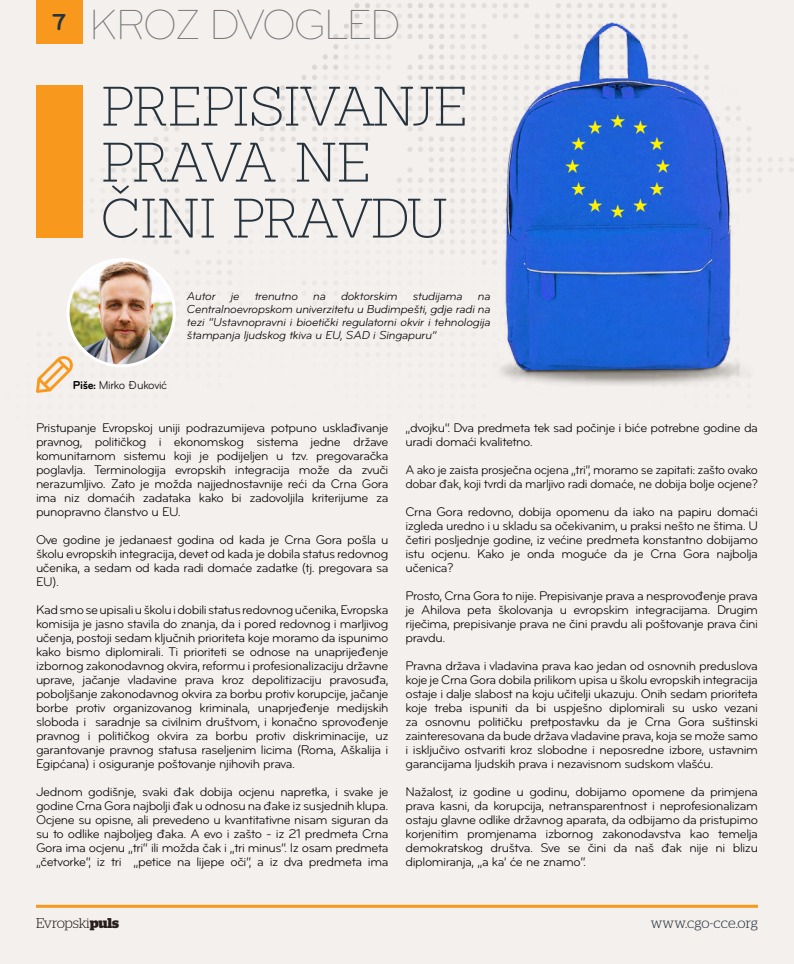
<style>
.page{position:relative;width:794px;height:964px;background:#f4f0ee}
.page>*{position:absolute;margin:0;border:0;box-sizing:border-box;transform-origin:0 0}
.t1{font:200 54.1px/56px "Sanchez";letter-spacing:-.085em;color:#26333d}
.t2{font:300 43.6px "Bryant Pro";letter-spacing:-.06em;color:#77787b}
.t3{font:700 24px "Bryant Pro";color:#26333d}
.t4{font:300 14.2px "Stag";color:#26333d}
.t5{font:300 14.2px "Stag";letter-spacing:-.015em;color:#281e1e}
.t6{font:13px/14px "Bryant Pro";letter-spacing:-.03em;color:#000;text-align:justify}
.t7{font:italic 12px/13px "Bryant Pro";letter-spacing:-.02em;color:#000;text-align:justify}
.t8{font:12px "Bryant Pro";letter-spacing:-.03em;color:#000;scale:.96 1}
.s1{font-weight:700}
</style>
<div class="page">
<svg style="left:630px;top:3px;width:15px;height:14px"></svg>
<svg style="left:651px;top:3px;width:26px;height:14px"></svg>
<svg style="left:407px;top:147px;width:5px;height:5px"></svg>
<svg style="left:206px;top:96px;width:6px;height:5px"></svg>
<svg style="left:164px;top:291px;width:8px;height:55px"></svg>
<svg style="left:577px;top:3px;width:15px;height:14px"></svg>
<svg style="left:598px;top:3px;width:26px;height:14px"></svg>
<svg style="left:153px;top:209px;width:5px;height:35px"></svg>
<svg style="left:503px;top:3px;width:15px;height:14px"></svg>
<svg style="left:291px;top:34px;width:47px;height:97px"></svg>
<svg style="left:259px;top:85px;width:26px;height:46px"></svg>
<svg style="left:259px;top:137px;width:26px;height:15px"></svg>
<svg style="left:397px;top:3px;width:15px;height:36px"></svg>
<svg style="left:397px;top:65px;width:15px;height:66px"></svg>
<svg style="left:418px;top:3px;width:26px;height:128px"></svg>
<svg style="left:450px;top:3px;width:15px;height:14px"></svg>
<svg style="left:471px;top:3px;width:26px;height:14px"></svg>
<svg style="left:418px;top:137px;width:14px;height:117px"></svg>
<svg style="left:397px;top:167px;width:15px;height:16px"></svg>
<svg style="left:344px;top:3px;width:47px;height:97px"></svg>
<svg style="left:291px;top:137px;width:26px;height:66px"></svg>
<svg style="left:270px;top:178px;width:15px;height:25px"></svg>
<svg style="left:217px;top:260px;width:15px;height:25px"></svg>
<svg style="left:153px;top:270px;width:5px;height:5px"></svg>
<svg style="left:134px;top:351px;width:24px;height:15px"></svg>
<svg style="left:164px;top:126px;width:15px;height:5px"></svg>
<svg style="left:185px;top:147px;width:5px;height:5px"></svg>
<svg style="left:153px;top:137px;width:5px;height:15px"></svg>
<svg style="left:153px;top:168px;width:5px;height:4px"></svg>
<svg style="left:153px;top:116px;width:5px;height:5px"></svg>
<svg style="left:185px;top:198px;width:16px;height:36px"></svg>
<svg style="left:185px;top:250px;width:26px;height:15px"></svg>
<svg style="left:164px;top:137px;width:15px;height:117px"></svg>
<svg style="left:82px;top:167px;width:1px;height:47px"></svg>
<svg style="left:132px;top:167px;width:5px;height:16px"></svg>
<svg style="left:111px;top:167px;width:15px;height:16px"></svg>
<svg style="left:524px;top:3px;width:47px;height:14px"></svg>
<hr style="left:36px;top:905px;width:722px;height:3px;background:#f8991d">
<div style="left:36px;top:85px;width:46px;height:153px;background:#f8991d"></div>
<img style="left:432px;top:17px;width:362px;height:369px">
<img style="left:68px;top:260px;width:106px;height:106px;border-radius:53px">
<div style="left:67px;top:258px;width:109px;height:109px;border:3px solid #fff;border-radius:50%"></div>
<svg style="left:36px;top:332px;width:69px;height:61px"></svg>
<div style="left:36px;top:0;width:46px;height:44px;background:#f8991d"></div>
<h3 class="t3" style="left:52px;top:9px;width:15px">7</h3>
<h2 class="t2" style="left:89px;top:2px;width:313px">KROZ DVOGLED</h2>
<h1 class="t1" style="left:100px;top:79px;width:369px">PREPISIVANJE<br>PRAVA NE<br>ČINI PRAVDU</h1>
<p class="t8" style="left:73px;top:379px;width:100px"><span class="s1">Piše:</span> Mirko Đuković</p>
<p class="t7" style="left:187px;top:290px;width:30px">Autor</p>
<p class="t7" style="left:231px;top:290px;width:10px">je</p>
<p class="t7" style="left:255px;top:290px;width:45px">trenutno</p>
<p class="t7" style="left:313px;top:290px;width:14px">na</p>
<p class="t7" style="left:341px;top:290px;width:58px">doktorskim</p>
<p class="t7" style="left:413px;top:290px;width:51px">studijama</p>
<p class="t7" style="left:187px;top:290px;width:305px;text-indent:291px">na Centralnoevropskom univerzitetu u Budimpešti, gdje radi na tezi “Ustavnopravni i bioetički regulatorni okvir i tehnologija štampanja ljudskog tkiva u EU, SAD i Singapuru”</p>
<p class="t6" style="left:36px;top:421px;width:354px">Pristupanje Evropskoj uniji podrazumijeva potpuno usklađivanje pravnog, političkog i ekonomskog sistema jedne države komunitarnom sistemu koji je podijeljen u tzv. pregovaračka poglavlja. Terminologija evropskih integracija može da zvuči nerazumljivo. Zato je možda najjednostavnije reći da Crna Gora ima niz domaćih zadataka kako bi zadovoljila kriterijume za punopravno članstvo u EU.</p>
<p class="t6" style="left:36px;top:533px;width:354px">Ove godine je jedanaest godina od kada je Crna Gora pošla u školu evropskih integracija, devet od kada je dobila status redovnog učenika, a sedam od kada radi domaće zadatke (tj. pregovara sa EU).</p>
<p class="t6" style="left:36px;top:603px;width:354px">Kad smo se upisali u školu i dobili status redovnog učenika, Evropska komisija je jasno stavila do znanja, da i pored redovnog i marljivog učenja, postoji sedam ključnih prioriteta koje moramo da ispunimo kako bismo diplomirali. Ti prioriteti se odnose na unaprijeđenje izbornog zakonodavnog okvira, reformu i profesionalizaciju državne uprave, jačanje vladavine prava kroz depolitizaciju pravosuđa, poboljšanje zakonodavnog okvira za borbu protiv korupcije, jačanje borbe protiv organizovanog kriminala, unaprjeđenje medijskih sloboda i saradnje sa civilnim društvom, i konačno sprovođenje pravnog i političkog okvira za borbu protiv diskriminacije, uz garantovanje pravnog statusa raseljenim licima (Roma, Aškalija i Egipćana) i osiguranje poštovanje njihovih prava.</p>
<p class="t6" style="left:36px;top:785px;width:354px">Jednom godišnje, svaki đak dobija ocjenu napretka, i svake je godine Crna Gora najbolji đak u odnosu na đake iz susjednih klupa.<br>Ocjene su opisne, ali prevedeno u kvantitativne nisam siguran da su to odlike najboljeg đaka. A evo i zašto - iz 21 predmeta Crna Gora ima ocjenu „tri“ ili možda čak i „tri minus“. Iz osam predmeta „četvorke“, iz tri „petice na lijepe oči“, a iz dva predmeta ima</p>
<p class="t6" style="left:405px;top:421px;width:354px">„dvojku“. Dva predmeta tek sad počinje i biće potrebne godine da uradi domaći kvalitetno.</p>
<p class="t6" style="left:405px;top:463px;width:354px">A ako je zaista prosječna ocjena „tri“, moramo se zapitati: zašto ovako dobar đak, koji tvrdi da marljivo radi domaće, ne dobija bolje ocjene?</p>
<p class="t6" style="left:405px;top:505px;width:354px">Crna Gora redovno, dobija opomenu da iako na papiru domaći izgleda uredno i u skladu sa očekivanim, u praksi nešto ne štima. U četiri posljednje godine, iz većine predmeta konstantno dobijamo istu ocjenu. Kako je onda moguće da je Crna Gora najbolja učenica?</p>
<p class="t6" style="left:405px;top:589px;width:354px">Prosto, Crna Gora to nije. Prepisivanje prava a nesprovođenje prava je Ahilova peta školovanja u evropskim integracijama. Drugim riječima, prepisivanje prava ne čini pravdu ali poštovanje prava čini pravdu.</p>
<p class="t6" style="left:405px;top:659px;width:354px">Pravna država i vladavina prava kao jedan od osnovnih preduslova koje je Crna Gora dobila prilikom upisa u školu evropskih integracija ostaje i dalje slabost na koju učitelji ukazuju. Onih sedam prioriteta koje treba ispuniti da bi uspješno diplomirali su usko vezani za osnovnu političku pretpostavku da je Crna Gora suštinski zainteresovana da bude država vladavine prava, koja se može samo i isključivo ostvariti kroz slobodne i neposredne izbore, ustavnim garancijama ljudskih prava i nezavisnom sudskom vlašću.</p>
<p class="t6" style="left:405px;top:785px;width:354px">Nažalost, iz godine u godinu, dobijamo opomene da primjena prava kasni, da korupcija, netransparentnost i neprofesionalizam ostaju glavne odlike državnog aparata, da odbijamo da pristupimo korjenitim promjenama izbornog zakonodavstva kao temelja demokratskog društva. Sve se čini da naš đak nije ni blizu diplomiranja, „a ka’ će ne znamo“.</p>
<p class="t5" style="left:36px;top:915px;width:85px">Evropski<span class="s1">puls</span></p>
<p class="t4" style="left:650px;top:915px;width:109px">www.cgo-cce.org</p>
</div>
